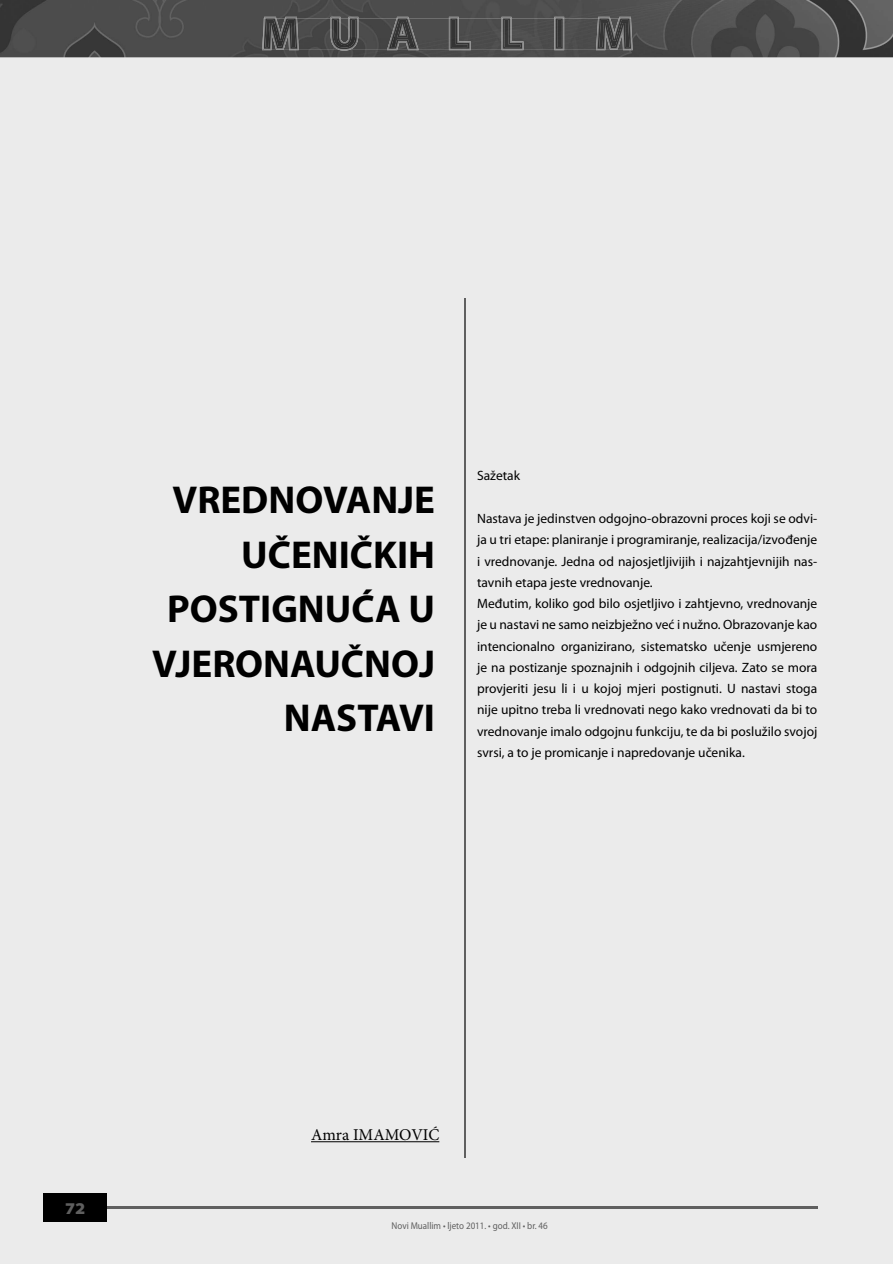
<style>
.page{position:relative;width:893px;height:1264px;background:#fff}
.page>*{position:absolute;margin:0;border:0;box-sizing:border-box;transform-origin:0 0}
.t1{font:700 39px/54.6px "Myriad Pro";color:#000;text-align:right}
.t2{font:16.5px "Minion Pro";color:#000}
.t3{font:900 semi-expanded 16.5px "Myriad Pro";color:#5f5f5f}
.t4{font:13.5px/21.3px "Myriad Pro";color:#000}
.t5{font:9.9px "Myriad Pro";color:#5f5f5f;scale:.91 1}
</style>
<div class="page">
<div style="left:0;top:0;width:893px;height:1263px;background:#ebebeb"></div>
<img style="left:0;top:0;width:893px;height:57px">
<img style="left:262px;top:17px;width:371px;height:34px">
<img style="left:264px;top:18px;width:367px;height:31px">
<hr style="left:107px;top:1206px;width:710px;height:2px;background:#5f5f5f">
<div style="left:43px;top:1193px;width:64px;height:28px;background:#000"></div>
<hr style="left:311px;top:1141px;width:128px;height:1px;background:#000">
<hr style="left:465px;top:299px;width:1px;height:858px;background:#5f5f5f">
<h1 class="t1" style="left:152px;top:471px;width:284px">VREDNOVANJE<br>UČENIČKIH<br>POSTIGNUĆA U<br>VJERONAUČNOJ<br>NASTAVI</h1>
<p class="t4" style="left:477px;top:465px;width:44px">Sažetak</p>
<p class="t4" style="left:477px;top:507px;width:342px">Nastava je jedinstven odgojno-obrazovni proces koji se odvi&shy;ja u tri etape: planiranje i programiranje, realizacija/izvođenje i vrednovanje. Jedna od najosjetljivijih i najzahtjevnijih nas&shy;tavnih etapa jeste vrednovanje.<br>Međutim, koliko god bilo osjetljivo i zahtjevno, vrednovanje je u nastavi ne samo neizbježno već i nužno. Obrazovanje kao intencionalno organizirano, sistematsko učenje usmjereno je na postizanje spoznajnih i odgojnih ciljeva. Zato se mora provjeriti jesu li i u kojoj mjeri postignuti. U nastavi stoga nije upitno treba li vrednovati nego kako vrednovati da bi to vrednovanje imalo odgojnu funkciju, te da bi poslužilo svojoj svrsi, a to je promicanje i napredovanje učenika.</p>
<p class="t3" style="left:65px;top:1198px;width:22px">72</p>
<p class="t2" style="left:311px;top:1123px;width:130px">Amra IMAMOVIĆ</p>
<p class="t5" style="left:392px;top:1219px;width:173px">Novi Muallim • ljeto 2011. • god. XII • br. 46</p>
</div>
